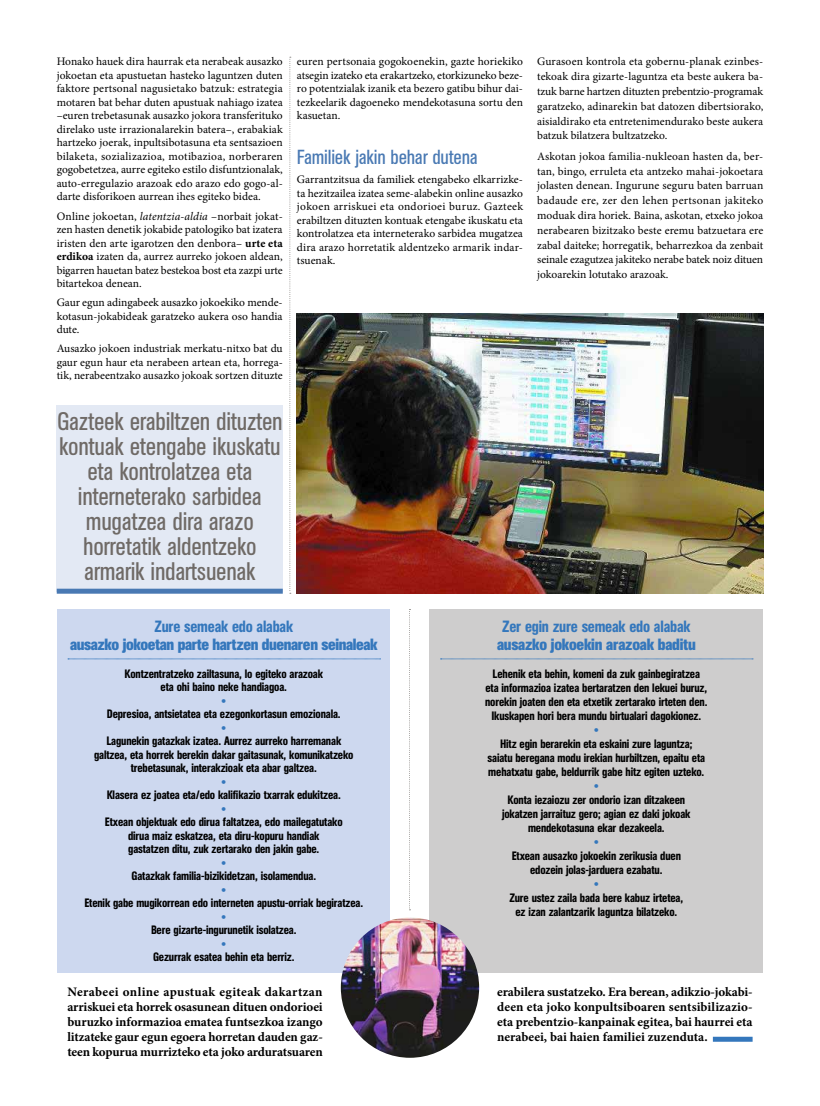
<style>
.page{position:relative;width:820px;height:1106px;background:#fff}
.page>*{position:absolute;margin:0;border:0;box-sizing:border-box;transform-origin:0 0}
.t1{font:condensed 25px/25px "AK12";color:#6f6a66;text-align:center}
.t2{font:500 condensed 24px "AK12";color:#3477bc}
.t3{font:condensed 20px "AK12";color:#4979b3}
.t4{font:700 condensed 16px "AK12";letter-spacing:-.01em;color:#3477bc}
.t5{font:500 condensed 16px "AK12";color:#3477bc}
.t6{font:700 13px/15px "Minion Pro";letter-spacing:-.005em;color:#000;text-align:justify}
.t7{font:500 condensed 12px/14px "AK12";color:#000;text-align:center}
.t8{font:11.5px/13.5px "Minion Pro";color:#000;text-align:justify}
.s1{font-style:italic}
.s2{font-weight:700}
</style>
<div class="page">
<div style="left:57px;top:405px;width:226px;height:186px;background:#e3e9f4"></div>
<div style="left:57px;top:588px;width:226px;height:5px;background:#4979b3"></div>
<svg style="left:289px;top:57px;width:2px;height:537px"></svg>
<svg style="left:409px;top:609px;width:1px;height:301px"></svg>
<img style="left:297px;top:314px;width:466px;height:280px">
<div style="left:57px;top:609px;width:332px;height:363px;background:#cdd8ef"></div>
<div style="left:429px;top:609px;width:334px;height:363px;background:#cecdcd"></div>
<svg style="left:68px;top:658px;width:312px;height:1px"></svg>
<svg style="left:440px;top:658px;width:312px;height:1px"></svg>
<img style="left:341px;top:917px;width:138px;height:140px">
<div style="left:712px;top:1036px;width:40px;height:5px;background:#3477bc"></div>
<p class="t8" style="left:57px;top:55px;width:227px">Honako hauek dira haurrak eta nerabeak ausazko jokoetan eta apustuetan hasteko laguntzen duten faktore pertsonal nagusietako batzuk: estrategia motaren bat behar duten apustuak nahiago izatea –euren trebetasunak ausazko jokora transferituko direlako uste irrazionalarekin batera–, erabakiak hartzeko joerak, inpultsibotasuna eta sentsazioen bilaketa, sozializazioa, motibazioa, norberaren gogobetetzea, aurre egiteko estilo disfuntzionalak, auto-erregulazio arazoak edo arazo edo gogo-al&shy;darte disforikoen aurrean ihes egiteko bidea.</p>
<p class="t8" style="left:57px;top:209px;width:227px">Online jokoetan, <span class="s1">latentzia-aldia</span> –norbait jokat&shy;zen hasten denetik jokabide patologiko bat izatera iristen den arte igarotzen den denbora– <span class="s2">urte eta erdikoa</span> izaten da, aurrez aurreko jokoen aldean, bigarren hauetan batez bestekoa bost eta zazpi urte bitartekoa denean.</p>
<p class="t8" style="left:57px;top:296px;width:227px">Gaur egun adingabeek ausazko jokoekiko mende&shy;kotasun-jokabideak garatzeko aukera oso handia dute.</p>
<p class="t8" style="left:57px;top:342px;width:227px">Ausazko jokoen industriak merkatu-nitxo bat du gaur egun haur eta nerabeen artean eta, horrega&shy;tik, nerabeentzako ausazko jokoak sortzen dituzte</p>
<h1 class="t1" style="left:57px;top:409px;width:227px">Gazteek erabiltzen dituzten kontuak etengabe ikuskatu eta kontrolatzea eta interneterako sarbidea mugatzea dira arazo horretatik aldentzeko armarik indartsuenak</h1>
<p class="t8" style="left:297px;top:55px;width:227px">euren pertsonaia gogokoenekin, gazte horiekiko atsegin izateko eta erakartzeko, etorkizuneko beze&shy;ro potentzialak izanik eta bezero gatibu bihur dai&shy;tezkeelarik dagoeneko mendekotasuna sortu den kasuetan.</p>
<h3 class="t3" style="left:297px;top:145px;width:182px">Familiek jakin behar dutena</h3>
<p class="t8" style="left:297px;top:173px;width:227px">Garrantzitsua da familiek etengabeko elkarrizke&shy;ta hezitzailea izatea seme-alabekin online ausazko jokoen arriskuei eta ondorioei buruz. Gazteek erabiltzen dituzten kontuak etengabe ikuskatu eta kontrolatzea eta interneterako sarbidea mugatzea dira arazo horretatik aldentzeko armarik indar&shy;tsuenak.</p>
<p class="t8" style="left:537px;top:54px;width:227px;line-height:14.8px">Gurasoen kontrola eta gobernu-planak ezinbes&shy;tekoak dira gizarte-laguntza eta beste aukera ba&shy;tzuk barne hartzen dituzten prebentzio-programak garatzeko, adinarekin bat datozen dibertsiorako, aisialdirako eta entretenimendurako beste aukera batzuk bilatzera bultzatzeko.</p>
<p class="t8" style="left:537px;top:149px;width:227px;line-height:14.8px">Askotan jokoa familia-nukleoan hasten da, ber&shy;tan, bingo, erruleta eta antzeko mahai-jokoetara jolasten denean. Ingurune seguru baten barruan badaude ere, zer den lehen pertsonan jakiteko moduak dira horiek. Baina, askotan, etxeko jokoa nerabearen bizitzako beste eremu batzuetara ere zabal daiteke; horregatik, beharrezkoa da zenbait seinale ezagutzea jakiteko nerabe batek noiz dituen jokoarekin lotutako arazoak.</p>
<h3 class="t5" style="left:154px;top:617px;width:140px">Zure semeak edo alabak</h3>
<h3 class="t4" style="left:70px;top:635px;width:309px">ausazko jokoetan parte hartzen duenaren seinaleak</h3>
<p class="t7" style="left:124px;top:667px;width:200px;line-height:13.5px">Kontzentratzeko zailtasuna, lo egiteko arazoak eta ohi baino neke handiagoa.</p>
<h2 class="t2" style="left:221px;top:685px;width:6px">·</h2>
<p class="t7" style="left:107px;top:707px;width:235px">Depresioa, antsietatea eta ezegonkortasun emozionala.</p>
<h2 class="t2" style="left:221px;top:712px;width:6px">·</h2>
<p class="t7" style="left:94px;top:734px;width:261px;line-height:13.5px">Lagunekin gatazkak izatea. Aurrez aurreko harremanak galtzea, eta horrek berekin dakar gaitasunak, komunikatzeko trebetasunak, interakzioak eta abar galtzea.</p>
<h2 class="t2" style="left:221px;top:766px;width:6px">·</h2>
<p class="t7" style="left:107px;top:788px;width:235px">Klasera ez joatea eta/edo kalifikazio txarrak edukitzea.</p>
<h2 class="t2" style="left:221px;top:793px;width:6px">·</h2>
<p class="t7" style="left:105px;top:815px;width:239px;line-height:13.5px">Etxean objektuak edo dirua faltatzea, edo mailegatutako dirua maiz eskatzea, eta diru-kopuru handiak<br>gastatzen ditu, zuk zertarako den jakin gabe.</p>
<h2 class="t2" style="left:221px;top:847px;width:6px">·</h2>
<p class="t7" style="left:131px;top:869px;width:186px">Gatazkak familia-bizikidetzan, isolamendua.</p>
<h2 class="t2" style="left:221px;top:874px;width:6px">·</h2>
<p class="t7" style="left:84px;top:896px;width:280px">Etenik gabe mugikorrean edo interneten apustu-orriak begiratzea.</p>
<h2 class="t2" style="left:221px;top:901px;width:6px">·</h2>
<p class="t7" style="left:151px;top:923px;width:147px">Bere gizarte-ingurunetik isolatzea.</p>
<h2 class="t2" style="left:221px;top:928px;width:6px">·</h2>
<p class="t7" style="left:153px;top:950px;width:143px">Gezurrak esatea behin eta berriz.</p>
<h3 class="t5" style="left:502px;top:617px;width:189px">Zer egin zure semeak edo alabak</h3>
<h3 class="t4" style="left:497px;top:635px;width:200px">ausazko jokoekin arazoak baditu</h3>
<p class="t7" style="left:485px;top:666px;width:223px">Lehenik eta behin, komeni da zuk gainbegiratzea eta informazioa izatea bertaratzen den lekuei buruz, norekin joaten den eta etxetik zertarako irteten den.<br>Ikuskapen hori bera mundu birtualari dagokionez.</p>
<h2 class="t2" style="left:594px;top:714px;width:6px">·</h2>
<p class="t7" style="left:487px;top:736px;width:219px">Hitz egin berarekin eta eskaini zure laguntza; saiatu beregana modu irekian hurbiltzen, epaitu eta mehatxatu gabe, beldurrik gabe hitz egiten uzteko.</p>
<h2 class="t2" style="left:594px;top:770px;width:6px">·</h2>
<p class="t7" style="left:502px;top:792px;width:190px">Konta iezaiozu zer ondorio izan ditzakeen jokatzen jarraituz gero; agian ez daki jokoak mendekotasuna ekar dezakeela.</p>
<h2 class="t2" style="left:594px;top:826px;width:6px">·</h2>
<p class="t7" style="left:511px;top:848px;width:170px">Etxean ausazko jokoekin zerikusia duen edozein jolas-jarduera ezabatu.</p>
<h2 class="t2" style="left:594px;top:868px;width:6px">·</h2>
<p class="t7" style="left:509px;top:890px;width:175px">Zure ustez zaila bada bere kabuz irtetea, ez izan zalantzarik laguntza bilatzeko.</p>
<p class="t6" style="left:67px;top:984px;width:257px">Nerabeei online apustuak egiteak dakartzan arriskuei eta horrek osasunean dituen ondorioei buruzko informazioa ematea funtsezkoa izango litzateke gaur egun egoera horretan dauden gaz&shy;teen kopurua murrizteko eta joko arduratsuaren</p>
<p class="t6" style="left:497px;top:984px;width:257px">erabilera sustatzeko. Era berean, adikzio-jokabi&shy;deen eta joko konpultsiboaren sentsibilizazio&shy;eta prebentzio-kanpainak egitea, bai haurrei eta nerabeei, bai haien familiei zuzenduta.</p>
</div>
